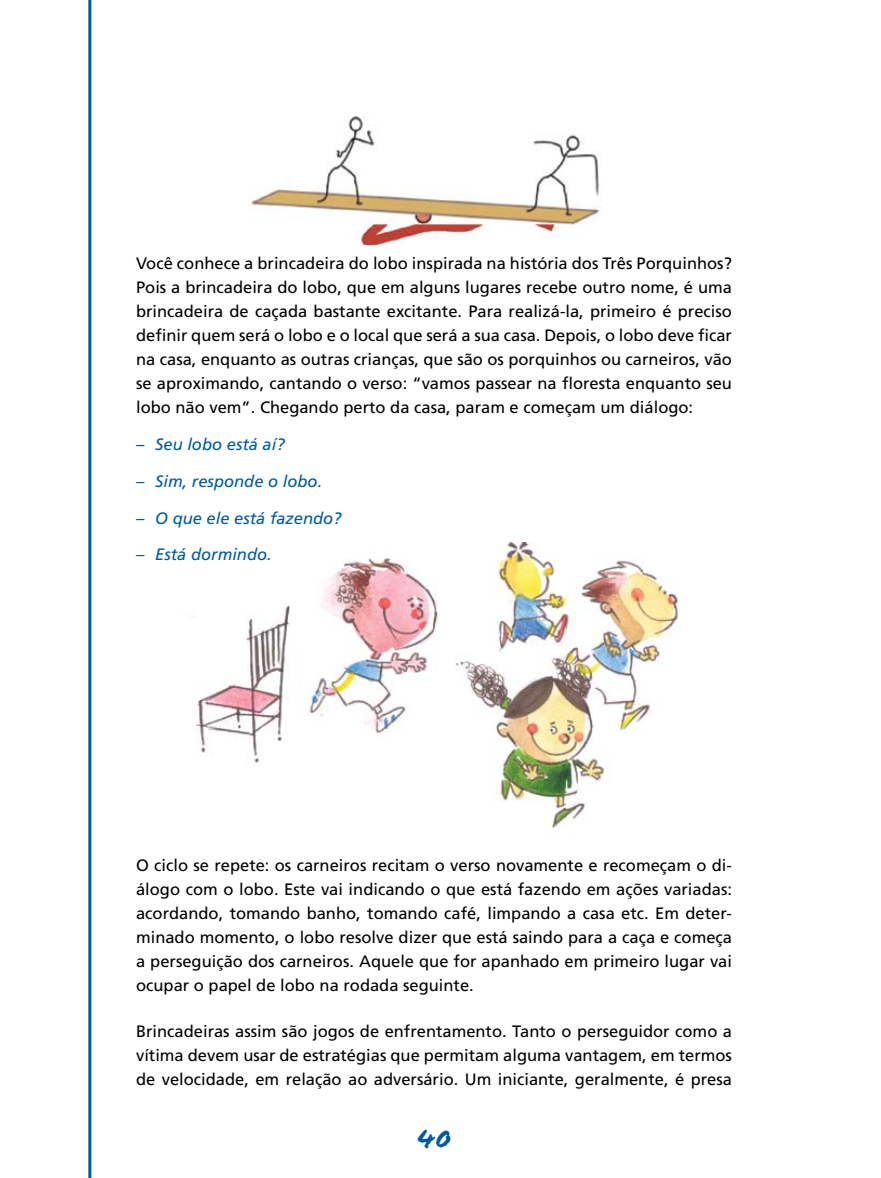
<style>
.page{position:relative;width:881px;height:1178px;background:#fff}
.page>*{position:absolute;margin:0;border:0;box-sizing:border-box;transform-origin:0 0}
.t1{font:27px "Flood";color:#005a9c}
.t2{font:16.5px/24px "Frutiger";color:#000;text-align:justify}
.t3{font:italic 16.5px "Frutiger";color:#005a9c}
</style>
<div class="page">
<hr style="left:88px;top:0;width:3px;height:1178px;background:#005a9c">
<img style="left:195px;top:543px;width:484px;height:285px">
<img style="left:248px;top:117px;width:352px;height:127px">
<p class="t2" style="left:136px;top:252px;width:597px">Você conhece a brincadeira do lobo inspirada na história dos Três Porquinhos?<br>Pois a brincadeira do lobo, que em alguns lugares recebe outro nome, é uma brincadeira de caçada bastante excitante. Para realizá-la, primeiro é preciso definir quem será o lobo e o local que será a sua casa. Depois, o lobo deve ficar na casa, enquanto as outras crianças, que são os porquinhos ou carneiros, vão se aproximando, cantando o verso: “vamos passear na floresta enquanto seu lobo não vem”. Chegando perto da casa, param e começam um diálogo:</p>
<p class="t3" style="left:136px;top:435px;width:150px">– Seu lobo está aí?</p>
<p class="t3" style="left:136px;top:471px;width:187px">– Sim, responde o lobo.</p>
<p class="t3" style="left:136px;top:508px;width:207px">– O que ele está fazendo?</p>
<p class="t3" style="left:136px;top:545px;width:137px">– Está dormindo.</p>
<p class="t2" style="left:136px;top:854px;width:597px">O ciclo se repete: os carneiros recitam o verso novamente e recomeçam o di&shy;álogo com o lobo. Este vai indicando o que está fazendo em ações variadas: acordando, tomando banho, tomando café, limpando a casa etc. Em deter&shy;minado momento, o lobo resolve dizer que está saindo para a caça e começa a perseguição dos carneiros. Aquele que for apanhado em primeiro lugar vai ocupar o papel de lobo na rodada seguinte.</p>
<p class="t2" style="left:136px;top:1019px;width:597px">Brincadeiras assim são jogos de enfrentamento. Tanto o perseguidor como a vítima devem usar de estratégias que permitam alguma vantagem, em termos de velocidade, em relação ao adversário. Um iniciante, geralmente, é presa</p>
<h1 class="t1" style="left:416px;top:1123px;width:36px">40</h1>
</div>
